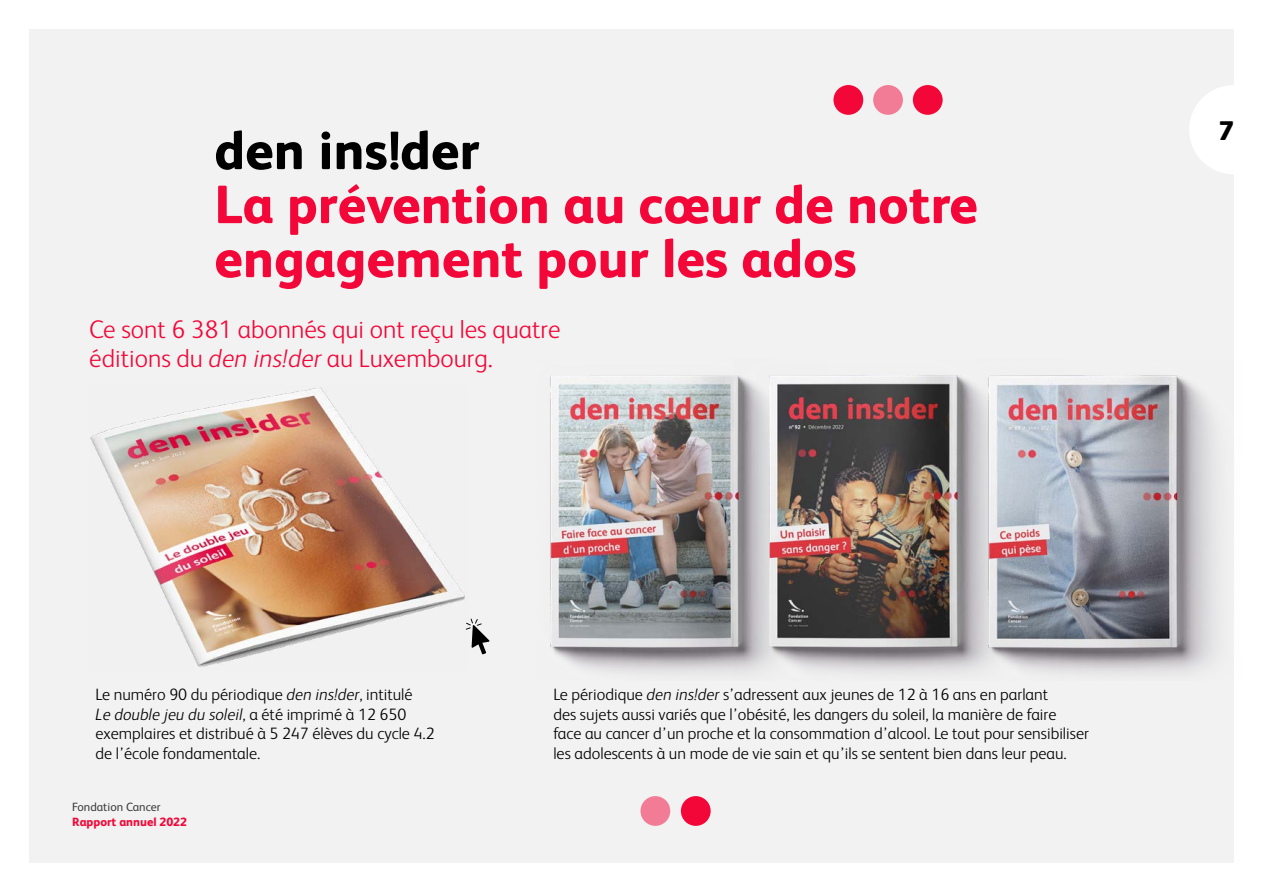
<style>
.page{position:relative;width:1263px;height:893px;background:#fff}
.page>*{position:absolute;margin:0;border:0;box-sizing:border-box;transform-origin:0 0}
.t1{font:800 54px/54px "FS Albert";color:#f20738}
.t2{font:800 54px "FS Albert";color:#000}
.t3{font:800 27px "FS Albert";color:#000}
.t4{font:300 25.5px/28.5px "FS Albert";color:#f20738}
.t5{font:300 16.5px/19.5px "FS Albert";color:#000}
.t6{font:800 12px "FS Albert";color:#f20738}
.t7{font:12px "FS Albert";color:#3c3c3b}
.s1{font-style:italic}
</style>
<div class="page">
<div style="left:30px;top:30px;width:1204px;height:833px;background:#f2f2f2"></div>
<div style="left:833px;top:85px;width:30px;height:30px;background:#f20738;border-radius:50%"></div>
<div style="left:873px;top:85px;width:30px;height:30px;background:#f27c95;border-radius:50%"></div>
<div style="left:913px;top:85px;width:30px;height:30px;background:#f20738;border-radius:50%"></div>
<div style="left:640px;top:796px;width:30px;height:30px;background:#f27c95;border-radius:50%"></div>
<div style="left:681px;top:796px;width:30px;height:30px;background:#f20738;border-radius:50%"></div>
<img style="left:550px;top:375px;width:183px;height:299px">
<img style="left:733px;top:375px;width:241px;height:299px">
<img style="left:974px;top:375px;width:242px;height:299px">
<img style="left:90px;top:387px;width:376px;height:280px">
<svg style="left:466px;top:619px;width:24px;height:35px"></svg>
<svg style="left:1189px;top:85px;width:45px;height:89px"></svg>
<h1 class="t2" style="left:214px;top:111px;width:267px">den ins!der</h1>
<h1 class="t1" style="left:214px;top:175px;width:765px">La prévention au cœur de notre engagement pour les ados</h1>
<h3 class="t4" style="left:89px;top:314px;width:473px">Ce sont 6 381 abonnés qui ont reçu les quatre éditions du <span class="s1">den ins!der</span> au Luxembourg.</h3>
<p class="t5" style="left:96px;top:684px;width:341px">Le numéro 90 du périodique <span class="s1">den ins!der</span>, intitulé<br><span class="s1">Le double jeu du soleil</span>, a été imprimé à 12 650 exemplaires et distribué à 5 247 élèves du cycle 4.2 de l’école fondamentale.</p>
<p class="t7" style="left:72px;top:799px;width:90px">Fondation Cancer</p>
<p class="t6" style="left:72px;top:813px;width:116px">Rapport annuel 2022</p>
<p class="t5" style="left:553px;top:684px;width:537px">Le périodique <span class="s1">den ins!der</span> s’adressent aux jeunes de 12 à 16 ans en parlant<br>des sujets aussi variés que l’obésité, les dangers du soleil, la manière de faire<br>face au cancer d’un proche et la consommation d’alcool. Le tout pour sensibiliser les adolescents à un mode de vie sain et qu’ils se sentent bien dans leur peau.</p>
<h2 class="t3" style="left:1218px;top:111px;width:17px">7</h2>
</div>
